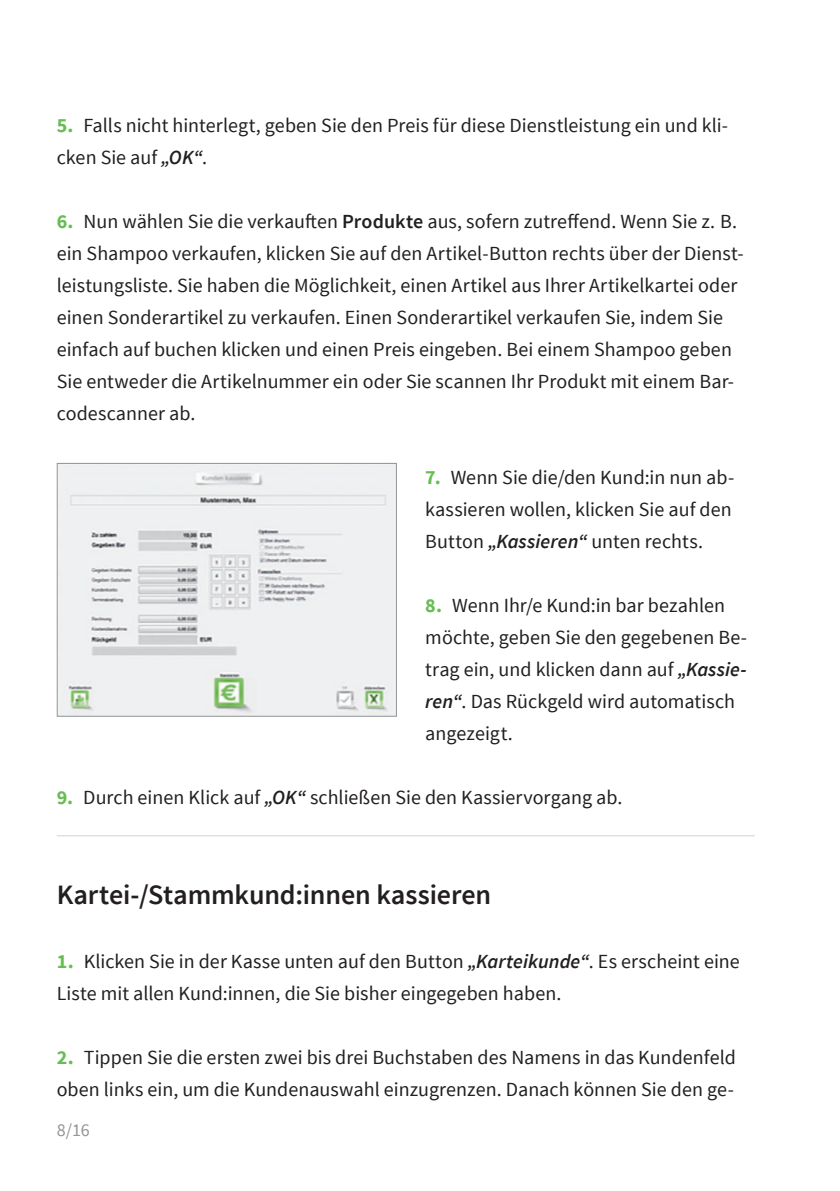
<style>
.page{position:relative;width:840px;height:1191px;background:#fff}
.page>*{position:absolute;margin:0;border:0;box-sizing:border-box;transform-origin:0 0}
.t1{font:600 28px "Source Sans Pro";letter-spacing:-.005em;color:#231f20}
.t2{font:20px/32px "Source Sans Pro";color:#231f20}
.t3{font:18px "Source Sans Pro";color:#939598}
.s1{font-weight:700;color:#66bd52}
.s2{font-weight:600;font-style:italic}
.s3{font-weight:600}
</style>
<div class="page">
<hr style="left:57px;top:835px;width:697px;height:1px;background:#d1d2d4">
<img style="left:59px;top:465px;width:336px;height:249px">
<div style="left:57px;top:463px;width:340px;height:253px;border:1px solid #939598"></div>
<p class="t2" style="left:57px;top:110px;width:672px"><span class="s1">5.</span> Falls nicht hinterlegt, geben Sie den Preis für diese Dienstleistung ein und kli&shy;cken Sie auf <span class="s2">„OK“</span>.</p>
<p class="t2" style="left:57px;top:206px;width:688px"><span class="s1">6.</span> Nun wählen Sie die verkauften <span class="s3">Produkte</span> aus, sofern zutreffend. Wenn Sie z. B. ein Shampoo verkaufen, klicken Sie auf den Artikel-Button rechts über der Dienst&shy;leistungsliste. Sie haben die Möglichkeit, einen Artikel aus Ihrer Artikelkartei oder einen Sonderartikel zu verkaufen. Einen Sonderartikel verkaufen Sie, indem Sie einfach auf buchen klicken und einen Preis eingeben. Bei einem Shampoo geben Sie entweder die Artikelnummer ein oder Sie scannen Ihr Produkt mit einem Bar&shy;codescanner ab.</p>
<p class="t2" style="left:425px;top:462px;width:310px"><span class="s1">7.</span> Wenn Sie die/den Kund:in nun ab&shy;kassieren wollen, klicken Sie auf den<br>Button <span class="s2">„Kassieren“</span> unten rechts.</p>
<p class="t2" style="left:425px;top:590px;width:323px"><span class="s1">8.</span> Wenn Ihr/e Kund:in bar bezahlen möchte, geben Sie den gegebenen Be&shy;trag ein, und klicken dann auf <span class="s2">„Kassie&shy;ren“</span>. Das Rückgeld wird automatisch angezeigt.</p>
<p class="t2" style="left:57px;top:782px;width:566px"><span class="s1">9.</span> Durch einen Klick auf <span class="s2">„OK“</span> schließen Sie den Kassiervorgang ab.</p>
<h1 class="t1" style="left:57px;top:877px;width:436px">Kartei-/Stammkund:innen kassieren</h1>
<p class="t2" style="left:57px;top:946px;width:684px"><span class="s1">1.</span> Klicken Sie in der Kasse unten auf den Button <span class="s2">„Karteikunde“</span>. Es erscheint eine<br>Liste mit allen Kund:innen, die Sie bisher eingegeben haben.</p>
<p class="t2" style="left:57px;top:1042px;width:680px"><span class="s1">2.</span> Tippen Sie die ersten zwei bis drei Buchstaben des Namens in das Kundenfeld oben links ein, um die Kundenauswahl einzugrenzen. Danach können Sie den ge-</p>
<p class="t3" style="left:57px;top:1119px;width:35px">8/16</p>
</div>
